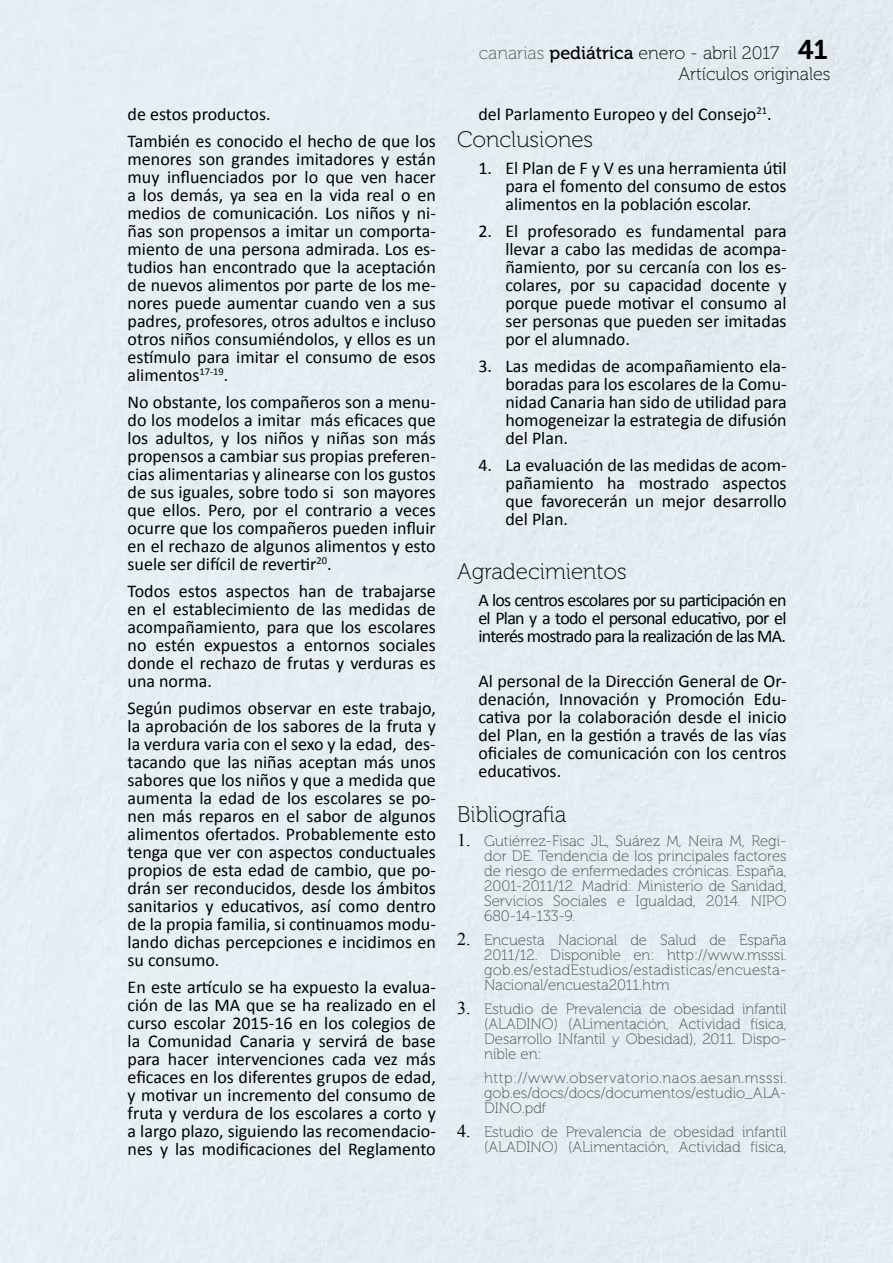
<style>
.page{position:relative;width:893px;height:1263px;background:#fff}
.page>*{position:absolute;margin:0;border:0;box-sizing:border-box;transform-origin:0 0}
.t1{font:22.5px "Museo 100";color:#000}
.t2{font:18px/18px "Calibri";color:#000;text-align:justify}
.t3{font:18px "Museo 100";color:#000}
.t4{font:15px/15px "Museo 100";color:#4b4b4d;text-align:justify}
.s1{color:#58585a}
.s2{font-family:"Museo 500"}
.s3{font-family:"Museo 700";font-size:27px}
.s4{font-family:"Times New Roman";font-size:18px;color:#000}
</style>
<div class="page">
<p class="t2" style="left:128px;top:99px;width:310px;line-height:27px">de estos productos.<br>También es conocido el hecho de que los</p>
<p class="t2" style="left:128px;top:149px;width:310px">menores son grandes imitadores y están muy influenciados por lo que ven hacer a los demás, ya sea en la vida real o en medios de comunicación. Los niños y ni&shy;ñas son propensos a imitar un comporta&shy;miento de una persona admirada. Los es&shy;tudios han encontrado que la aceptación de nuevos alimentos por parte de los me&shy;nores puede aumentar cuando ven a sus padres, profesores, otros adultos e incluso otros niños consumiéndolos, y ellos es un estímulo para imitar el consumo de esos alimentos<sup>17-19</sup>.</p>
<p class="t2" style="left:128px;top:392px;width:310px">No obstante, los compañeros son a menu&shy;do los modelos a imitar más eficaces que los adultos, y los niños y niñas son más propensos a cambiar sus propias preferen&shy;cias alimentarias y alinearse con los gustos de sus iguales, sobre todo si son mayores que ellos. Pero, por el contrario a veces ocurre que los compañeros pueden influir en el rechazo de algunos alimentos y esto suele ser difícil de revertir<sup>20</sup>.</p>
<p class="t2" style="left:128px;top:581px;width:310px">Todos estos aspectos han de trabajarse en el establecimiento de las medidas de acompañamiento, para que los escolares no estén expuestos a entornos sociales donde el rechazo de frutas y verduras es una norma.</p>
<p class="t2" style="left:128px;top:698px;width:310px">Según pudimos observar en este trabajo, la aprobación de los sabores de la fruta y la verdura varia con el sexo y la edad, des&shy;tacando que las niñas aceptan más unos sabores que los niños y que a medida que aumenta la edad de los escolares se po&shy;nen más reparos en el sabor de algunos alimentos ofertados. Probablemente esto tenga que ver con aspectos conductuales propios de esta edad de cambio, que po&shy;drán ser reconducidos, desde los ámbitos sanitarios y educativos, así como dentro de la propia familia, si continuamos modu&shy;lando dichas percepciones e incidimos en su consumo.</p>
<p class="t2" style="left:128px;top:977px;width:310px">En este artículo se ha expuesto la evalua&shy;ción de las MA que se ha realizado en el curso escolar 2015-16 en los colegios de la Comunidad Canaria y servirá de base para hacer intervenciones cada vez más eficaces en los diferentes grupos de edad, y motivar un incremento del consumo de fruta y verdura de los escolares a corto y a largo plazo, siguiendo las recomendacio&shy;nes y las modificaciones del Reglamento</p>
<p class="t3" style="left:479px;top:43px;width:351px"><span class="s1">canarias</span> <span class="s2">pediátrica</span> enero - abril 2017 <span class="s3">41</span></p>
<p class="t3" style="left:678px;top:64px;width:154px">Artículos originales</p>
<p class="t2" style="left:478px;top:104px;width:295px">del Parlamento Europeo y del Consejo<sup>21</sup>.</p>
<p class="t1" style="left:457px;top:127px;width:138px">Conclusiones</p>
<p class="t2" style="left:505px;top:158px;width:283px;text-indent:-27px">1. El Plan de F y V es una herramienta útil para el fomento del consumo de estos alimentos en la población escolar.</p>
<p class="t2" style="left:505px;top:221px;width:283px;text-indent:-27px">2. El profesorado es fundamental para llevar a cabo las medidas de acompa&shy;ñamiento, por su cercanía con los es&shy;colares, por su capacidad docente y porque puede motivar el consumo al ser personas que pueden ser imitadas por el alumnado.</p>
<p class="t2" style="left:505px;top:356px;width:283px;text-indent:-27px">3. Las medidas de acompañamiento ela&shy;boradas para los escolares de la Comu&shy;nidad Canaria han sido de utilidad para homogeneizar la estrategia de difusión del Plan.</p>
<p class="t2" style="left:505px;top:455px;width:283px;text-indent:-27px">4. La evaluación de las medidas de acom&shy;pañamiento ha mostrado aspectos que favorecerán un mejor desarrollo del Plan.</p>
<p class="t1" style="left:457px;top:559px;width:171px">Agradecimientos</p>
<p class="t2" style="left:478px;top:590px;width:310px">A los centros escolares por su participación en el Plan y a todo el personal educativo, por el interés mostrado para la realización de las MA.</p>
<p class="t2" style="left:478px;top:671px;width:310px">Al personal de la Dirección General de Or&shy;denación, Innovación y Promoción Edu&shy;cativa por la colaboración desde el inicio del Plan, en la gestión a través de las vías oficiales de comunicación con los centros educativos.</p>
<p class="t1" style="left:457px;top:802px;width:111px">Bibliografia</p>
<p class="t4" style="left:484px;top:834px;width:304px;text-indent:-27px"><span class="s4">1.</span> Gutiérrez-Fisac JL, Suárez M, Neira M, Regi&shy;dor DE. Tendencia de los principales factores de riesgo de enfermedades crónicas. España, 2001-2011/12. Madrid: Ministerio de Sanidad, Servicios Sociales e Igualdad, 2014. NIPO 680-14-133-9.</p>
<p class="t4" style="left:484px;top:933px;width:304px;text-indent:-27px"><span class="s4">2.</span> Encuesta Nacional de Salud de España 2011/12. Disponible en: http://www.msssi. gob.es/estadEstudios/estadisticas/encuesta-Nacional/encuesta2011.htm</p>
<p class="t4" style="left:484px;top:1002px;width:304px;text-indent:-27px"><span class="s4">3.</span> Estudio de Prevalencia de obesidad infantil (ALADINO) (ALimentación, Actividad física, Desarrollo INfantil y Obesidad), 2011. Dispo&shy;nible en:</p>
<p class="t4" style="left:484px;top:1071px;width:304px">http://www.observatorio.naos.aesan.msssi. gob.es/docs/docs/documentos/estudio_ALA-DINO.pdf</p>
<p class="t4" style="left:457px;top:1125px;width:331px;text-align:right"><span class="s4">4.</span> Estudio de Prevalencia de obesidad infantil (ALADINO) (ALimentación, Actividad física,</p>
</div>
